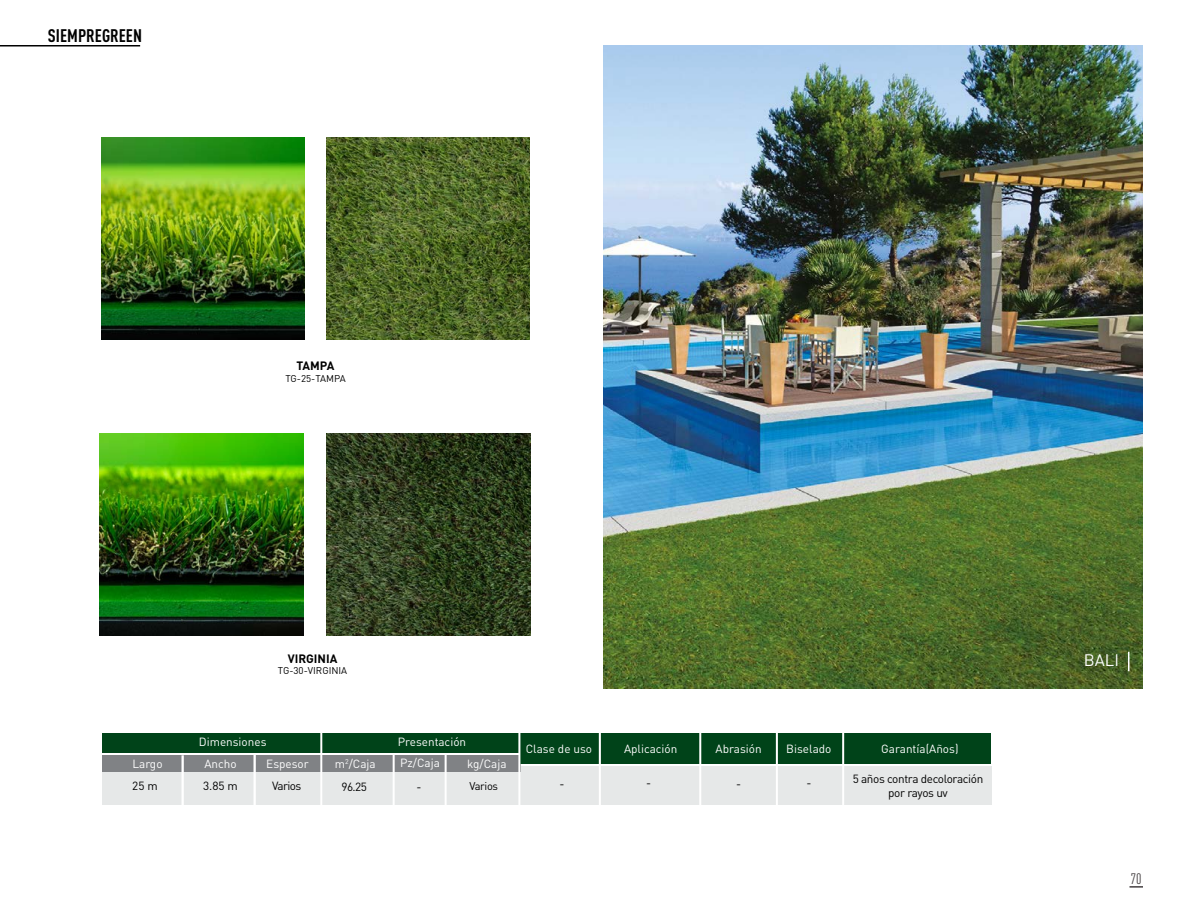
<style>
.page{position:relative;width:1188px;height:918px;background:#fff}
.page>*{position:absolute;margin:0;border:0;box-sizing:border-box;transform-origin:0 0}
.t1{font:700 18px "DIN Cond";color:#000}
.t2{font:16.5px "DIN";color:#fff}
.t3{font:15px "DIN Cond";color:#454042}
.t4{font:700 12px "DIN";color:#000}
.t5{font:11.7px "DIN";color:#fff}
.t6{font:11.7px/14.1px "DIN";letter-spacing:-.03em;color:#000;text-align:center}
.t7{font:11.1px "DIN";letter-spacing:-.03em;color:#000}
.t8{font:9.75px "DIN";color:#000}
</style>
<div class="page">
<img style="left:101px;top:138px;width:204px;height:202px">
<img style="left:326px;top:138px;width:204px;height:202px">
<img style="left:327px;top:433px;width:204px;height:203px">
<img style="left:99px;top:433px;width:204px;height:203px">
<div style="left:102px;top:767px;width:890px;height:38px;background:#e6e8e8"></div>
<div style="left:102px;top:755px;width:418px;height:17px;background:#808285"></div>
<div style="left:102px;top:733px;width:876px;height:20px;background:#004319"></div>
<div style="left:521px;top:733px;width:470px;height:30px;background:#004319"></div>
<hr style="left:320px;top:732px;width:2px;height:78px;background:#fff">
<hr style="left:253px;top:754px;width:3px;height:57px;background:#fff">
<hr style="left:182px;top:755px;width:2px;height:57px;background:#fff">
<hr style="left:518px;top:732px;width:2px;height:81px;background:#fff">
<hr style="left:393px;top:754px;width:2px;height:56px;background:#fff">
<hr style="left:445px;top:754px;width:2px;height:57px;background:#fff">
<hr style="left:599px;top:731px;width:2px;height:83px;background:#fff">
<hr style="left:699px;top:731px;width:2px;height:79px;background:#fff">
<hr style="left:776px;top:731px;width:2px;height:81px;background:#fff">
<hr style="left:842px;top:726px;width:2px;height:79px;background:#fff">
<img style="left:603px;top:45px;width:540px;height:643px">
<hr style="left:0;top:45px;width:140px;height:1px;background:#000">
<svg style="left:1128px;top:652px;width:2px;height:19px"></svg>
<svg style="left:1130px;top:886px;width:13px;height:2px"></svg>
<h1 class="t1" style="left:48px;top:24px;width:96px">SIEMPREGREEN</h1>
<p class="t4" style="left:296px;top:358px;width:40px">TAMPA</p>
<p class="t8" style="left:285px;top:372px;width:62px">TG-25-TAMPA</p>
<p class="t4" style="left:288px;top:650px;width:51px">VIRGINIA</p>
<p class="t8" style="left:278px;top:665px;width:71px">TG-30-VIRGINIA</p>
<p class="t5" style="left:199px;top:734px;width:69px">Dimensiones</p>
<p class="t5" style="left:398px;top:734px;width:70px">Presentación</p>
<p class="t5" style="left:133px;top:756px;width:32px">Largo</p>
<p class="t5" style="left:204px;top:756px;width:34px">Ancho</p>
<p class="t5" style="left:266px;top:756px;width:44px">Espesor</p>
<p class="t5" style="left:335px;top:756px;width:42px">m<sup>2</sup>/Caja</p>
<p class="t5" style="left:400px;top:756px;width:41px">Pz/Caja</p>
<p class="t5" style="left:467px;top:756px;width:41px">kg/Caja</p>
<p class="t5" style="left:526px;top:741px;width:68px">Clase de uso</p>
<p class="t5" style="left:624px;top:741px;width:55px">Aplicación</p>
<p class="t5" style="left:716px;top:741px;width:48px">Abrasión</p>
<p class="t5" style="left:786px;top:741px;width:47px">Biselado</p>
<p class="t5" style="left:881px;top:741px;width:79px">Garantía(Años)</p>
<p class="t6" style="left:132px;top:779px;width:27px">25 m</p>
<p class="t6" style="left:203px;top:779px;width:36px">3.85 m</p>
<p class="t7" style="left:470px;top:779px;width:30px">Varios</p>
<p class="t6" style="left:646px;top:776px;width:7px">-</p>
<p class="t6" style="left:736px;top:776px;width:7px">-</p>
<p class="t6" style="left:806px;top:776px;width:7px">-</p>
<p class="t6" style="left:853px;top:771px;width:132px">5 años contra decoloración por rayos uv</p>
<p class="t6" style="left:272px;top:779px;width:31px">Varios</p>
<p class="t6" style="left:559px;top:776px;width:7px">-</p>
<p class="t6" style="left:341px;top:780px;width:27px">96.25</p>
<p class="t6" style="left:416px;top:780px;width:7px">-</p>
<h2 class="t2" style="left:1084px;top:650px;width:37px">BALI</h2>
<p class="t3" style="left:1131px;top:870px;width:12px">70</p>
</div>
